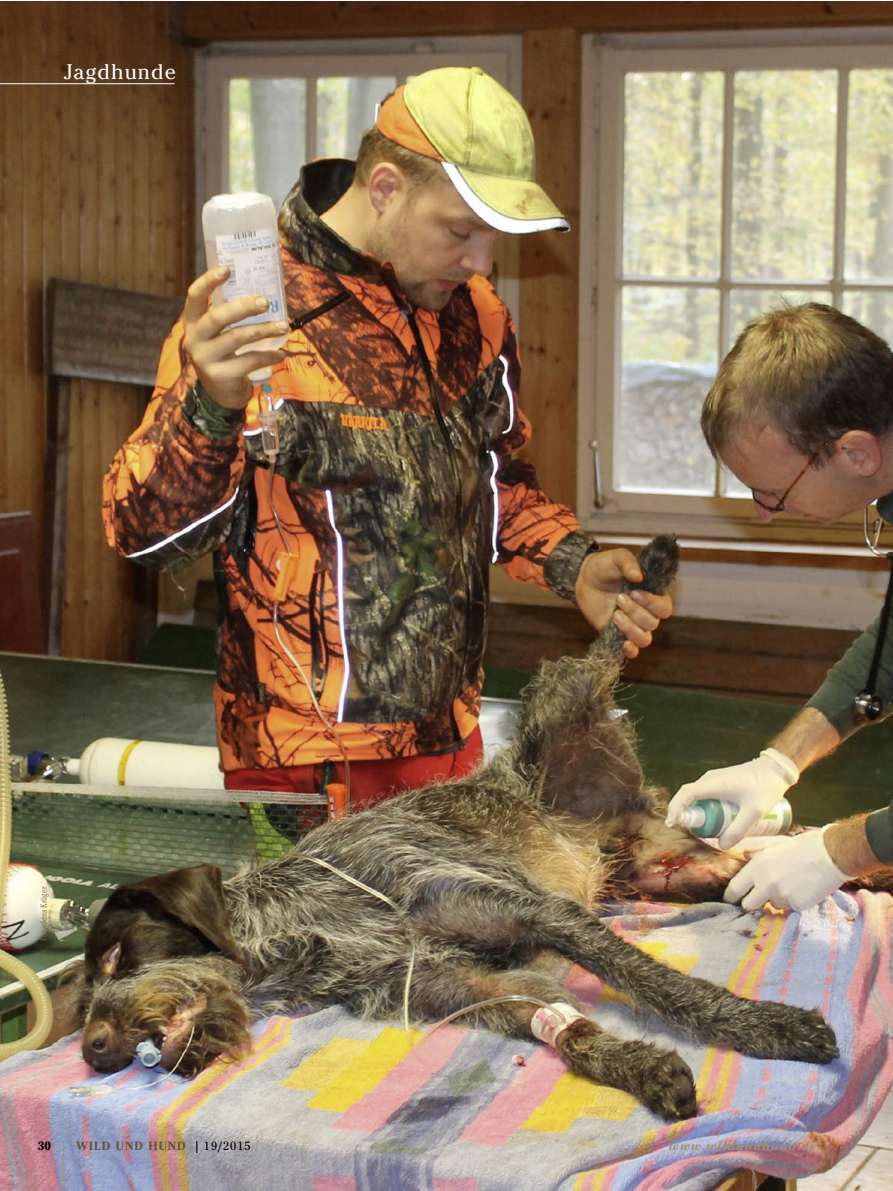
<style>
.page{position:relative;width:893px;height:1191px;background:#fff}
.page>*{position:absolute;margin:0;border:0;box-sizing:border-box;transform-origin:0 0}
.t1{font:21px "Cheltenham ITC Pro";letter-spacing:.05em;color:#fff}
.t2{font:700 11.85px "Cheltenham ITC Pro";letter-spacing:.085em;color:#655336}
.t3{font:italic 700 11.85px "Cheltenham ITC Pro";letter-spacing:.1em;color:#a78f6a}
.t4{font:700 11.85px "Cheltenham ITC Pro";color:#000}
.t5{font:300 condensed 9px "Cheltenham ITC Pro";color:#806945}
.s1{color:#000}
.s2{font-weight:400;color:#000}
</style>
<div class="page">
<img style="left:0;top:1px;width:892px;height:1190px">
<hr style="left:64px;top:1141px;width:1px;height:50px;background:#a78f6a">
<hr style="left:0;top:83px;width:175px;height:1px;background:#fff">
<h1 class="t1" style="left:64px;top:58px;width:113px">Jagdhunde</h1>
<p class="t5" style="left:38px;top:941px;width:56px;rotate:-90deg">Foto: Jens Krüger</p>
<p class="t4" style="left:38px;top:1138px;width:15px">30</p>
<p class="t2" style="left:77px;top:1138px;width:175px">WILD UND HUND <span class="s1">|</span> <span class="s2">19/2015</span></p>
<p class="t3" style="left:669px;top:1138px;width:149px">www.wildundhund.de</p>
</div>
